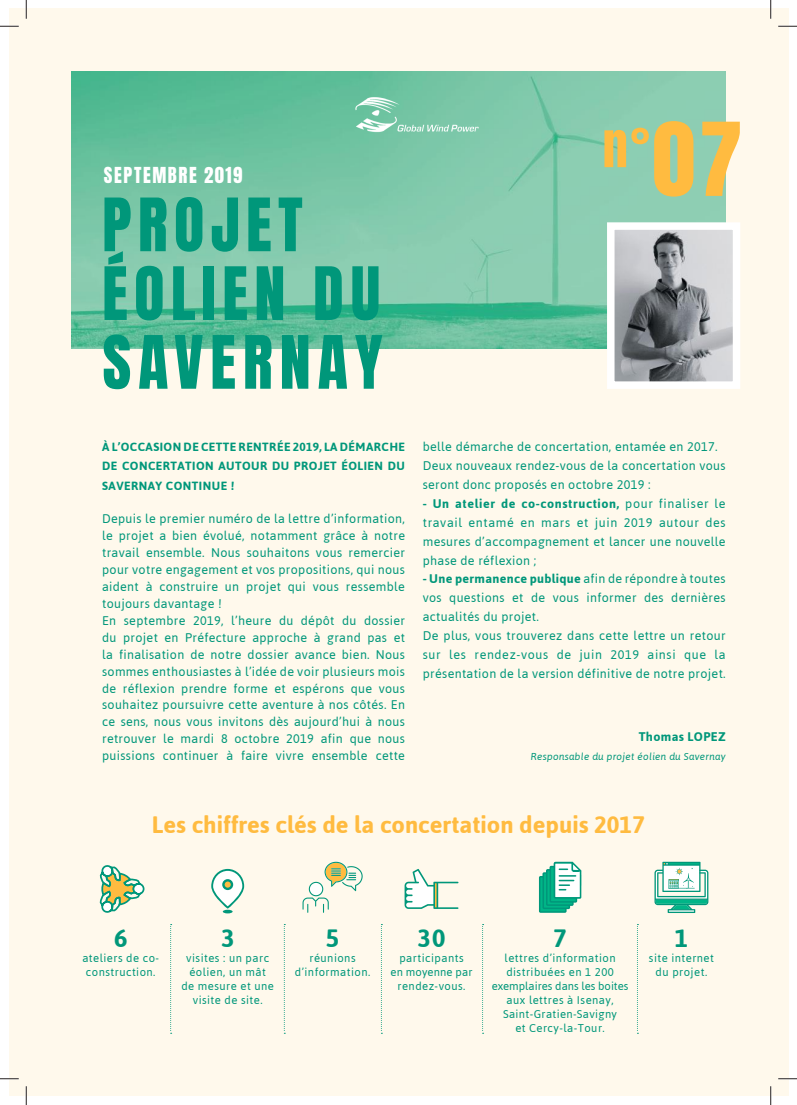
<style>
.page{position:relative;width:797px;height:1105px;background:#fff}
.page>*{position:absolute;margin:0;border:0;box-sizing:border-box;transform-origin:0 0}
.t1{font:62.5px/68.8px "Anton";letter-spacing:.1em;color:#00977a}
.t2{font:50.25px "Anton";color:#ffbb40}
.t3{font:700 25px "Asap";color:#00977a}
.t4{font:700 23.75px "Asap";color:#ffbb40}
.t5{font:18.75px "Anton";letter-spacing:.085em;color:#fff}
.t6{font:12.5px/16.9px "Asap";letter-spacing:.025em;color:#00977a}
.t7{font:700 12.5px "Asap";letter-spacing:.025em;color:#00977a}
.t8{font:700 11.88px/19.4px "Asap";letter-spacing:.04em;color:#00977a;text-align:justify}
.t9{font:11.25px/14px "Asap";letter-spacing:.04em;color:#00977a;text-align:center}
.t10{font:italic 10px "Asap";letter-spacing:.025em;color:#00977a}
.s1{font-size:86.25px}
.s2{font-weight:700}
</style>
<div class="page">
<div style="left:9px;top:9px;width:779px;height:1087px;background:#fff9ec"></div>
<svg style="left:170px;top:924px;width:2px;height:110px"></svg>
<svg style="left:284px;top:924px;width:1px;height:110px"></svg>
<svg style="left:381px;top:924px;width:1px;height:110px"></svg>
<svg style="left:482px;top:924px;width:1px;height:110px"></svg>
<svg style="left:637px;top:924px;width:1px;height:110px"></svg>
<svg style="left:302px;top:862px;width:60px;height:51px"></svg>
<div style="left:539px;top:877px;width:27px;height:35px;background:#00b587"></div>
<div style="left:539px;top:876px;width:27px;height:37px;border:2px solid #00977a"></div>
<div style="left:543px;top:873px;width:26px;height:35px;background:#00b587"></div>
<div style="left:542px;top:872px;width:28px;height:37px;border:2px solid #00977a"></div>
<div style="left:546px;top:869px;width:27px;height:37px;border:2px solid #00977a"></div>
<div style="left:550px;top:867px;width:26px;height:35px;background:#00b587"></div>
<div style="left:549px;top:866px;width:28px;height:37px;border:2px solid #00977a"></div>
<svg style="left:552px;top:861px;width:30px;height:38px"></svg>
<svg style="left:404px;top:869px;width:54px;height:40px"></svg>
<svg style="left:211px;top:869px;width:33px;height:44px"></svg>
<svg style="left:223px;top:880px;width:9px;height:9px"></svg>
<div style="left:222px;top:879px;width:11px;height:11px;border:2px solid #00977a;border-radius:50%"></div>
<svg style="left:99px;top:865px;width:46px;height:48px"></svg>
<svg style="left:654px;top:862px;width:54px;height:51px"></svg>
<img style="left:71px;top:71px;width:654px;height:278px">
<img style="left:616px;top:231px;width:115px;height:149px">
<div style="left:607px;top:222px;width:133px;height:167px;border:8px solid #fff"></div>
<img style="left:354px;top:96px;width:126px;height:38px">
<svg style="left:0;top:25px;width:19px;height:2px"></svg>
<svg style="left:778px;top:25px;width:19px;height:2px"></svg>
<svg style="left:0;top:1078px;width:19px;height:1px"></svg>
<svg style="left:778px;top:1078px;width:19px;height:1px"></svg>
<svg style="left:25px;top:0;width:2px;height:19px"></svg>
<svg style="left:25px;top:1086px;width:2px;height:19px"></svg>
<svg style="left:770px;top:0;width:1px;height:19px"></svg>
<svg style="left:770px;top:1086px;width:1px;height:19px"></svg>
<h3 class="t5" style="left:104px;top:166px;width:140px">SEPTEMBRE 2019</h3>
<h1 class="t1" style="left:102px;top:195px;width:282px">PROJET<br>ÉOLIEN DU<br>SAVERNAY</h1>
<h2 class="t2" style="left:602px;top:120px;width:141px">n°<span class="s1">07</span></h2>
<p class="t8" style="left:102px;top:436px;width:304px">À L’OCCASION DE CETTE RENTRÉE 2019, LA DÉMARCHE DE CONCERTATION AUTOUR DU PROJET ÉOLIEN DU SAVERNAY CONTINUE !</p>
<p class="t6" style="left:102px;top:510px;width:304px">Depuis le premier numéro de la lettre d’information, le projet a bien évolué, notamment grâce à notre travail ensemble. Nous souhaitons vous remercier pour votre engagement et vos propositions, qui nous aident à construire un projet qui vous ressemble toujours davantage !<br>En septembre 2019, l’heure du dépôt du dossier du projet en Préfecture approche à grand pas et la finalisation de notre dossier avance bien. Nous sommes enthousiastes à l’idée de voir plusieurs mois de réflexion prendre forme et espérons que vous souhaitez poursuivre cette aventure à nos côtés. En ce sens, nous vous invitons dès aujourd’hui à nous retrouver le mardi 8 octobre 2019 afin que nous puissions continuer à faire vivre ensemble cette</p>
<p class="t6" style="left:423px;top:437px;width:304px;line-height:18.9px">belle démarche de concertation, entamée en 2017.<br>Deux nouveaux rendez-vous de la concertation vous seront donc proposés en octobre 2019 :</p>
<p class="t6" style="left:423px;top:494px;width:304px;line-height:18.9px;text-align:justify"><span class="s2">- Un atelier de co-construction,</span> pour finaliser le travail entamé en mars et juin 2019 autour des mesures d’accompagnement et lancer une nouvelle phase de réflexion ;</p>
<p class="t6" style="left:423px;top:569px;width:304px;line-height:18.9px"><span class="s2">- Une permanence publique</span> afin de répondre à toutes vos questions et de vous informer des dernières actualités du projet.<br>De plus, vous trouverez dans cette lettre un retour sur les rendez-vous de juin 2019 ainsi que la présentation de la version définitive de notre projet.</p>
<p class="t7" style="left:638px;top:728px;width:88px">Thomas LOPEZ</p>
<p class="t10" style="left:530px;top:750px;width:196px">Responsable du projet éolien du Savernay</p>
<h3 class="t4" style="left:152px;top:809px;width:494px">Les chiffres clés de la concertation depuis 2017</h3>
<h3 class="t3" style="left:114px;top:922px;width:15px">6</h3>
<p class="t9" style="left:82px;top:950px;width:78px">ateliers de co&shy;construction.</p>
<h3 class="t3" style="left:221px;top:922px;width:15px">3</h3>
<p class="t9" style="left:181px;top:950px;width:94px">visites : un parc éolien, un mât<br>de mesure et une visite de site.</p>
<h3 class="t3" style="left:326px;top:922px;width:15px">5</h3>
<p class="t9" style="left:295px;top:950px;width:77px">réunions d’information.</p>
<h3 class="t3" style="left:417px;top:922px;width:29px">30</h3>
<p class="t9" style="left:390px;top:950px;width:83px">participants<br>en moyenne par rendez-vous.</p>
<h3 class="t3" style="left:553px;top:922px;width:15px">7</h3>
<p class="t9" style="left:491px;top:950px;width:138px">lettres d’information distribuées en 1 200 exemplaires dans les boites aux lettres à Isenay,<br>Saint-Gratien-Savigny<br>et Cercy-la-Tour.</p>
<h3 class="t3" style="left:674px;top:922px;width:15px">1</h3>
<p class="t9" style="left:649px;top:950px;width:67px">site internet du projet.</p>
</div>
